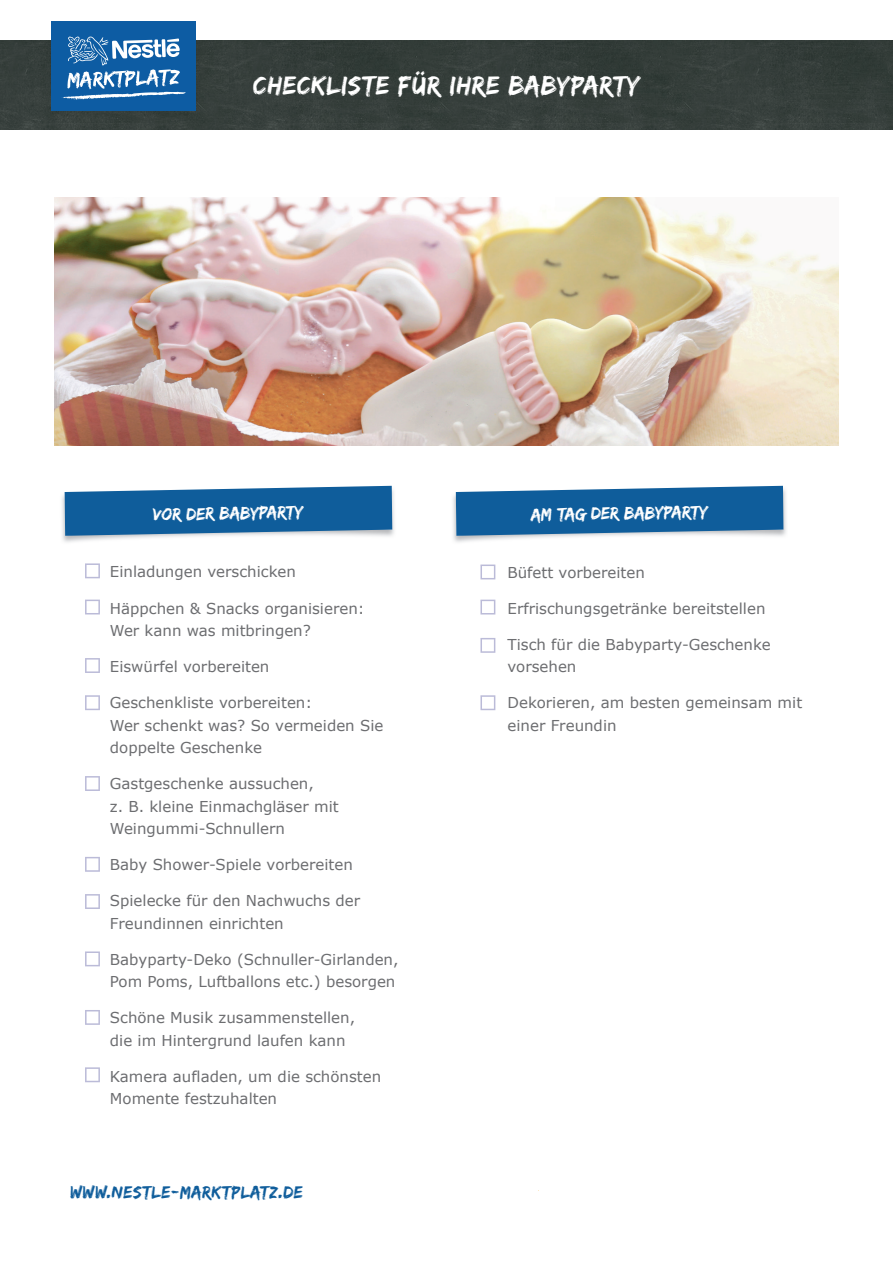
<style>
.page{position:relative;width:893px;height:1263px;background:#fff}
.page>*{position:absolute;margin:0;border:0;box-sizing:border-box;transform-origin:0 0}
.t1{font:27px "Edo Pro";letter-spacing:.025em;color:#fff}
.t2{font:18px "Edo Pro";color:#fff}
.t3{font:18px "Edo Pro";letter-spacing:.025em;color:#0f5d9b}
.t4{font:15px/22.5px "Verdana";color:#6c6d70}
</style>
<div class="page">
<div style="left:0;top:40px;width:893px;height:90px;background:#353e3b"></div>
<div style="left:51px;top:21px;width:144px;height:89px;background:#0d5ca3"></div>
<svg style="left:62px;top:37px;width:124px;height:63px"></svg>
<img style="left:62px;top:485px;width:332px;height:57px">
<svg style="left:65px;top:486px;width:327px;height:50px;background:#2a6ea5"></svg>
<img style="left:453px;top:485px;width:333px;height:57px">
<svg style="left:456px;top:486px;width:327px;height:50px;background:#2a6ea5"></svg>
<img style="left:54px;top:198px;width:785px;height:247px">
<svg style="left:85px;top:563px;width:15px;height:15px"></svg>
<svg style="left:480px;top:564px;width:15px;height:15px"></svg>
<svg style="left:480px;top:600px;width:15px;height:14px"></svg>
<svg style="left:480px;top:638px;width:15px;height:15px"></svg>
<svg style="left:480px;top:695px;width:15px;height:15px"></svg>
<svg style="left:85px;top:658px;width:15px;height:15px"></svg>
<svg style="left:85px;top:600px;width:15px;height:14px"></svg>
<svg style="left:85px;top:695px;width:15px;height:15px"></svg>
<svg style="left:85px;top:776px;width:15px;height:15px"></svg>
<svg style="left:85px;top:894px;width:15px;height:15px"></svg>
<svg style="left:85px;top:1010px;width:15px;height:15px"></svg>
<svg style="left:85px;top:857px;width:15px;height:15px"></svg>
<svg style="left:85px;top:951px;width:15px;height:15px"></svg>
<svg style="left:85px;top:1067px;width:15px;height:15px"></svg>
<h1 class="t1" style="left:253px;top:69px;width:388px">CHECKLISTE FÜR IHRE BABYPARTY</h1>
<p class="t2" style="left:153px;top:504px;width:152px;rotate:-1deg">VOR DER BABYPARTY</p>
<p class="t2" style="left:531px;top:504px;width:179px;rotate:-1deg">AM TAG DER BABYPARTY</p>
<p class="t4" style="left:110px;top:561px;width:187px">Einladungen verschicken</p>
<p class="t4" style="left:110px;top:597px;width:256px">Häppchen &amp; Snacks organisieren:<br>Wer kann was mitbringen?</p>
<p class="t4" style="left:110px;top:655px;width:161px">Eiswürfel vorbereiten</p>
<p class="t4" style="left:110px;top:691px;width:275px">Geschenkliste vorbereiten:<br>Wer schenkt was? So vermeiden Sie doppelte Geschenke</p>
<p class="t4" style="left:110px;top:772px;width:230px">Gastgeschenke aussuchen,<br>z. B. kleine Einmachgläser mit<br>Weingummi-Schnullern</p>
<p class="t4" style="left:110px;top:853px;width:245px">Baby Shower-Spiele vorbereiten</p>
<p class="t4" style="left:110px;top:889px;width:252px">Spielecke für den Nachwuchs der<br>Freundinnen einrichten</p>
<p class="t4" style="left:110px;top:948px;width:290px">Babyparty-Deko (Schnuller-Girlanden,<br>Pom Poms, Luftballons etc.) besorgen</p>
<p class="t4" style="left:110px;top:1006px;width:247px">Schöne Musik zusammenstellen, die im Hintergrund laufen kann</p>
<p class="t4" style="left:110px;top:1065px;width:273px">Kamera aufladen, um die schönsten<br>Momente festzuhalten</p>
<p class="t3" style="left:70px;top:1181px;width:234px">WWW.NESTLE-MARKTPLATZ.DE</p>
<p class="t4" style="left:507px;top:561px;width:139px">Büfett vorbereiten</p>
<p class="t4" style="left:507px;top:597px;width:259px">Erfrischungsgetränke bereitstellen</p>
<p class="t4" style="left:507px;top:633px;width:265px">Tisch für die Babyparty-Geschenke vorsehen</p>
<p class="t4" style="left:507px;top:691px;width:296px">Dekorieren, am besten gemeinsam mit einer Freundin</p>
</div>
